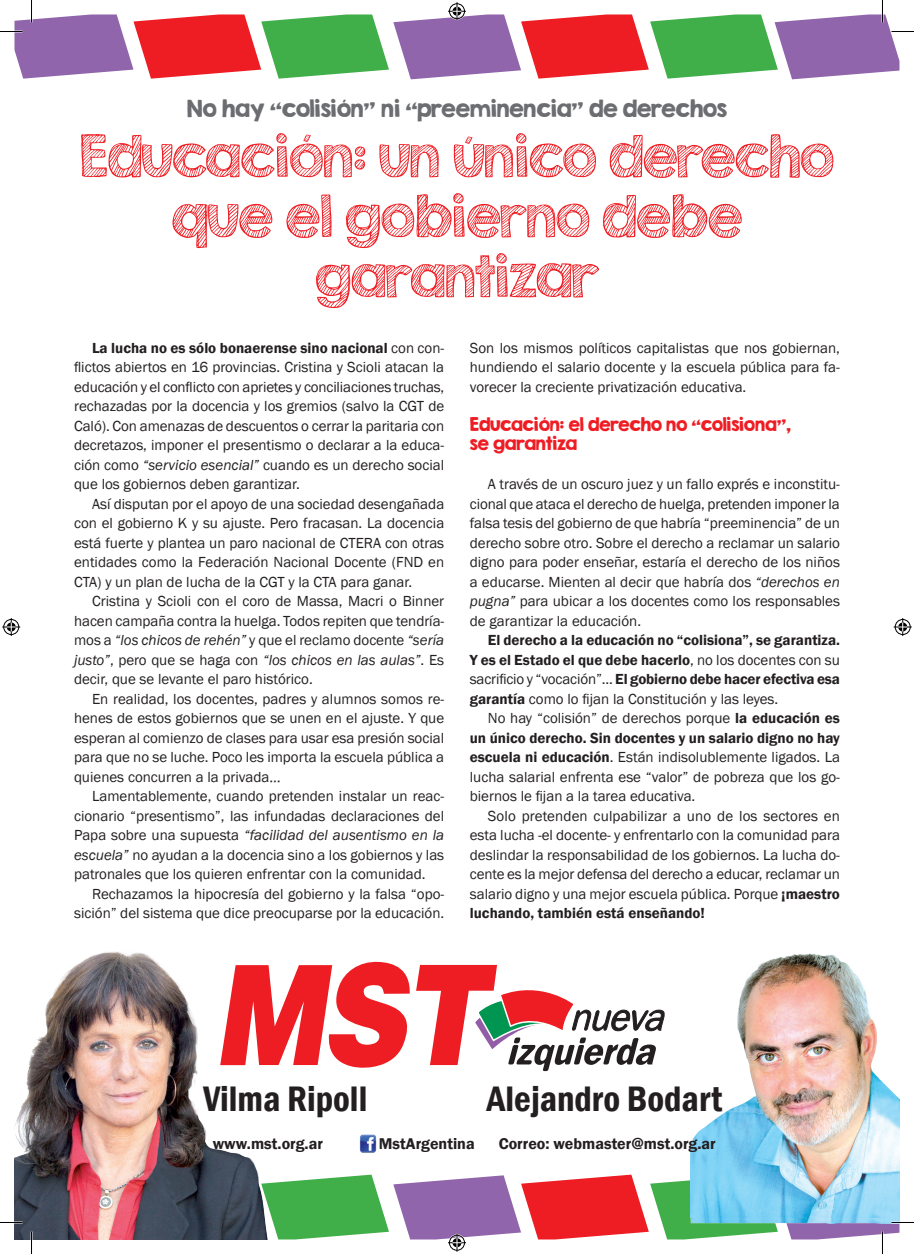
<style>
.page{position:relative;width:914px;height:1254px;background:#fff}
.page>*{position:absolute;margin:0;border:0;box-sizing:border-box;transform-origin:0 0}
.t1{font:51px/60px "KG Second Chances Sketch";letter-spacing:-.03em;color:#ee1d23;text-align:center}
.t2{font:600 condensed 36.45px "Franklin Gothic";color:#231f20}
.t3{font:21px "KG Second Chances Solid";letter-spacing:-.02em;color:#6c6d70}
.t4{font:16.5px/19.5px "KG Second Chances Solid";letter-spacing:-.02em;color:#ee1d23}
.t5{font:600 16.05px "Franklin Gothic";color:#231f20}
.t6{font:15px/19.5px "Franklin Gothic";color:#231f20;text-align:justify}
.t7{font:600 15px/19.5px "Franklin Gothic";letter-spacing:-.01em;color:#231f20;text-align:justify}
.s1{font-size:52.5px}
.s2{font-weight:600}
.s3{font-style:italic}
.s4{font-weight:400}
</style>
<div class="page">
<svg style="left:268px;top:962px;width:396px;height:109px"></svg>
<img style="left:14px;top:951px;width:254px;height:223px">
<img style="left:690px;top:953px;width:209px;height:221px">
<img style="left:359px;top:1135px;width:17px;height:17px">
<svg style="left:0;top:0;width:913px;height:79px"></svg>
<svg style="left:0;top:1174px;width:913px;height:80px"></svg>
<svg style="left:2px;top:618px;width:18px;height:18px"></svg>
<svg style="left:893px;top:618px;width:18px;height:18px"></svg>
<h3 class="t3" style="left:187px;top:95px;width:541px">No hay “colisión” ni “preeminencia” de derechos</h3>
<h1 class="t1" style="left:79px;top:126px;width:756px">Educación: un único derecho que el gobierno debe garanti<span class="s1">zar</span></h1>
<p class="t6" style="left:74px;top:338px;width:372px;text-indent:18px"><span class="s2">La lucha no es sólo bonaerense sino nacional</span> con con&shy;flictos abiertos en 16 provincias. Cristina y Scioli atacan la educación y el conflicto con aprietes y conciliaciones truchas, rechazadas por la docencia y los gremios (salvo la CGT de Caló). Con amenazas de descuentos o cerrar la paritaria con decretazos, imponer el presentismo o declarar a la educa&shy;ción como <span class="s3">“servicio esencial”</span> cuando es un derecho social que los gobiernos deben garantizar.</p>
<p class="t6" style="left:74px;top:494px;width:371px;text-indent:18px">Así disputan por el apoyo de una sociedad desengañada con el gobierno K y su ajuste. Pero fracasan. La docencia está fuerte y plantea un paro nacional de CTERA con otras entidades como la Federación Nacional Docente (FND en CTA) y un plan de lucha de la CGT y la CTA para ganar.</p>
<p class="t6" style="left:74px;top:591px;width:372px;text-indent:18px">Cristina y Scioli con el coro de Massa, Macri o Binner hacen campaña contra la huelga. Todos repiten que tendría&shy;mos a <span class="s3">“los chicos de rehén”</span> y que el reclamo docente <span class="s3">“sería justo”</span>, pero que se haga con <span class="s3">“los chicos en las aulas”</span>. Es decir, que se levante el paro histórico.</p>
<p class="t6" style="left:74px;top:689px;width:371px;text-indent:18px">En realidad, los docentes, padres y alumnos somos re&shy;henes de estos gobiernos que se unen en el ajuste. Y que esperan al comienzo de clases para usar esa presión social para que no se luche. Poco les importa la escuela pública a quienes concurren a la privada…</p>
<p class="t6" style="left:74px;top:786px;width:371px;text-indent:18px">Lamentablemente, cuando pretenden instalar un reac&shy;cionario “presentismo”, las infundadas declaraciones del Papa sobre una supuesta <span class="s3">“facilidad del ausentismo en la escuela”</span> no ayudan a la docencia sino a los gobiernos y las patronales que los quieren enfrentar con la comunidad.</p>
<p class="t6" style="left:74px;top:884px;width:371px;text-align:right">Rechazamos la hipocresía del gobierno y la falsa “opo&shy;sición” del sistema que dice preocuparse por la educación.</p>
<p class="t6" style="left:469px;top:338px;width:371px">Son los mismos políticos capitalistas que nos gobiernan, hundiendo el salario docente y la escuela pública para fa&shy;vorecer la creciente privatización educativa.</p>
<p class="t4" style="left:469px;top:414px;width:323px">Educación: el derecho no “colisiona”, se garantiza</p>
<p class="t6" style="left:469px;top:474px;width:372px;text-indent:18px">A través de un oscuro juez y un fallo exprés e inconstitu&shy;cional que ataca el derecho de huelga, pretenden imponer la falsa tesis del gobierno de que habría “preeminencia” de un derecho sobre otro. Sobre el derecho a reclamar un salario digno para poder enseñar, estaría el derecho de los niños a educarse. Mienten al decir que habría dos <span class="s3">“derechos en pugna”</span> para ubicar a los docentes como los responsables de garantizar la educación.</p>
<p class="t7" style="left:469px;top:630px;width:372px;text-indent:18px">El derecho a la educación no “colisiona”, se garantiza.<br>Y es el Estado el que debe hacerlo<span class="s4">, no los docentes con su sacrificio y “vocación”...</span> El gobierno debe hacer efectiva esa garantía <span class="s4">como lo fijan la Constitución y las leyes.</span></p>
<p class="t6" style="left:469px;top:708px;width:371px;text-indent:18px">No hay “colisión” de derechos porque <span class="s2">la educación es un único derecho. Sin docentes y un salario digno no hay escuela ni educación</span>. Están indisolublemente ligados. La lucha salarial enfrenta ese “valor” de pobreza que los go&shy;biernos le fijan a la tarea educativa.</p>
<p class="t6" style="left:469px;top:806px;width:371px;text-indent:18px">Solo pretenden culpabilizar a uno de los sectores en esta lucha -el docente- y enfrentarlo con la comunidad para deslindar la responsabilidad de los gobiernos. La lucha do&shy;cente es la mejor defensa del derecho a educar, reclamar un salario digno y una mejor escuela pública. Porque <span class="s2">¡maestro luchando, también está enseñando!</span></p>
<h2 class="t2" style="left:203px;top:1074px;width:165px">Vilma Ripoll</h2>
<h2 class="t2" style="left:487px;top:1074px;width:237px">Alejandro Bodart</h2>
<p class="t5" style="left:213px;top:1133px;width:112px">www.mst.org.ar</p>
<p class="t5" style="left:379px;top:1133px;width:97px">MstArgentina</p>
<p class="t5" style="left:498px;top:1133px;width:218px">Correo: webmaster@mst.org.ar</p>
</div>
